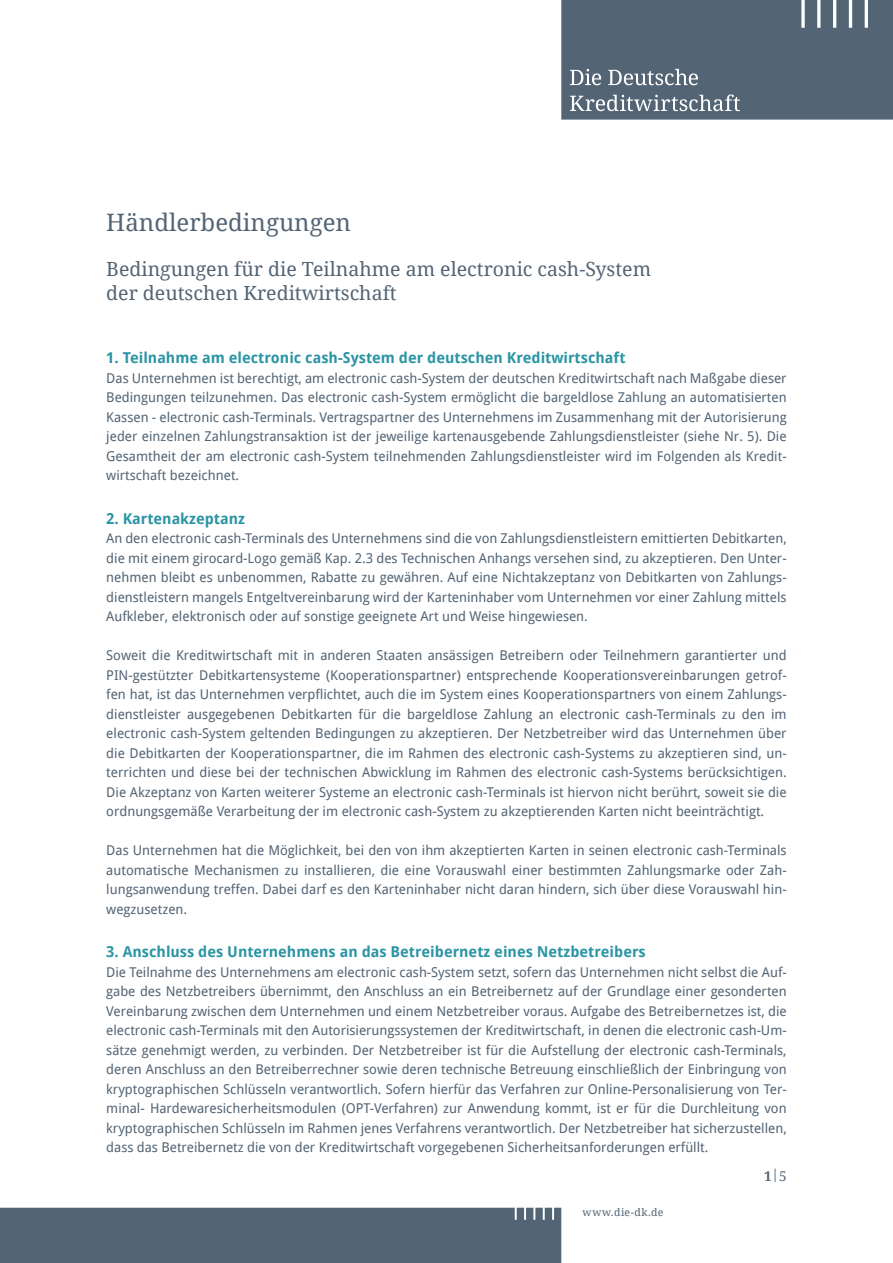
<style>
.page{position:relative;width:893px;height:1263px;background:#fff}
.page>*{position:absolute;margin:0;border:0;box-sizing:border-box;transform-origin:0 0}
.t1{font:24px "Droid Serif";color:#536474}
.t2{font:19.5px/24px "Droid Serif";color:#536474}
.t3{font:700 15px "Droid Sans";color:#2c95a5}
.t4{font:13.5px/19.5px "Droid Sans";color:#536474;text-align:justify}
.t5{font:13.5px "Droid Serif";color:#536474}
.t6{font:10.5px "Droid Serif";letter-spacing:.06em;color:#536474}
.s1{font-weight:700}
</style>
<div class="page">
<div style="left:0;top:1208px;width:561px;height:55px;background:#536474"></div>
<svg style="left:561px;top:0;width:332px;height:120px;background:#5b6b7a"></svg>
<h1 class="t1" style="left:106px;top:206px;width:246px">Händlerbedingungen</h1>
<h2 class="t2" style="left:106px;top:257px;width:546px">Bedingungen für die Teilnahme am electronic cash-System der deutschen Kreditwirtschaft</h2>
<p class="t3" style="left:106px;top:347px;width:521px">1. Teilnahme am electronic cash-System der deutschen Kreditwirtschaft</p>
<p class="t4" style="left:106px;top:368px;width:682px">Das Unternehmen ist berechtigt, am electronic cash-System der deutschen Kreditwirtschaft nach Maßgabe dieser Bedingungen teilzunehmen. Das electronic cash-System ermöglicht die bargeldlose Zahlung an automatisierten Kassen - electronic cash-Terminals. Vertragspartner des Unternehmens im Zusammenhang mit der Autorisierung jeder einzelnen Zahlungstransaktion ist der jeweilige kartenausgebende Zahlungsdienstleister (siehe Nr. 5). Die Gesamtheit der am electronic cash-System teilnehmenden Zahlungsdienstleister wird im Folgenden als Kredit&shy;wirtschaft bezeichnet.</p>
<p class="t3" style="left:106px;top:508px;width:140px">2. Kartenakzeptanz</p>
<p class="t4" style="left:106px;top:528px;width:682px">An den electronic cash-Terminals des Unternehmens sind die von Zahlungsdienstleistern emittierten Debitkarten, die mit einem girocard-Logo gemäß Kap. 2.3 des Technischen Anhangs versehen sind, zu akzeptieren. Den Unter&shy;nehmen bleibt es unbenommen, Rabatte zu gewä hren. Auf eine Nichtakzeptanz von Debitkarten von Zahlungs&shy;dienstleistern mangels Entgeltvereinbarung wird der Karteninhaber vom Unternehmen vor einer Zahlung mittels Aufkleber, elektronisch oder auf sonstige geeignete Art und Weise hingewiesen.</p>
<p class="t4" style="left:106px;top:645px;width:682px">Soweit die Kreditwirtschaft mit in anderen Staaten ansässigen Betreibern oder Teilnehmern garantierter und PIN-gestützter Debitkartensysteme (Kooperationspartner) entsprechende Kooperationsvereinbarungen getrof&shy;fen hat, ist das Unternehmen verpflichtet, auch die im System eines Kooperationspartners von einem Zahlungs&shy;dienstleister ausgegebenen Debitkarten für die bargeldlose Zahlung an electronic cash-Terminals zu den im electronic cash-System geltenden Bedingungen zu akzeptieren. Der Netzbetreiber wird das Unternehmen über die Debitkarten der Kooperationspartner, die im Rahmen des electronic cash-Systems zu akzeptieren sind, un&shy;terrichten und diese bei der technischen Abwicklung im Rahmen des electronic cash-Systems berücksichtigen.<br>Die Akzeptanz von Karten weiterer Systeme an electronic cash-Terminals ist hiervon nicht berührt, soweit sie die ordnungsgemäße Verarbeitung der im electronic cash-System zu akzeptierenden Karten nicht beeinträchtigt.</p>
<p class="t4" style="left:106px;top:840px;width:682px">Das Unternehmen hat die Möglichkeit, bei den von ihm akzeptierten Karten in seinen electronic cash-Terminals automatische Mechanismen zu installieren, die eine Vorauswahl einer bestimmten Zahlungsmarke oder Zah&shy;lungsanwendung treffen. Dabei darf es den Karteninhaber nicht daran hindern, sich über diese Vorauswahl hin&shy;wegzusetzen.</p>
<p class="t3" style="left:106px;top:941px;width:541px">3. Anschluss des Unternehmens an das Betreibernetz eines Netzbetreibers</p>
<p class="t4" style="left:106px;top:962px;width:682px">Die Teilnahme des Unternehmens am electronic cash-System setzt, sofern das Unternehmen nicht selbst die Auf&shy;gabe des Netzbetreibers übernimmt, den Anschluss an ein Betreibernetz auf der Grundlage einer gesonderten Vereinbarung zwischen dem Unternehmen und einem Netzbetreiber voraus. Aufgabe des Betreibernetzes ist, die electronic cash-Terminals mit den Autorisierungssystemen der Kreditwirtschaft, in denen die electronic cash-Um&shy;sätze genehmigt werden, zu verbinden. Der Netzbetreiber ist für die Aufstellung der electronic cash-Terminals, deren Anschluss an den Betreiberrechner sowie deren technische Betreuung einschließlich der Einbringung von kryptographischen Schlüsseln verantwortlich. Sofern hierfür das Verfahren zur Online-Personalisierung von Ter&shy;minal- Hardewaresicherheitsmodulen (OPT-Verfahren) zur Anwendung kommt, ist er für die Durchleitung von kryptographischen Schlüsseln im Rahmen jenes Verfahrens verantwortlich. Der Netzbetreiber hat sicherzustellen, dass das Betreibernetz die von der Kreditwirtschaft vorgegebenen Sicherheitsanforderungen erfüllt.</p>
<p class="t6" style="left:583px;top:1205px;width:82px">www.die-dk.de</p>
<p class="t5" style="left:764px;top:1166px;width:24px"><span class="s1">1</span>|5</p>
</div>
